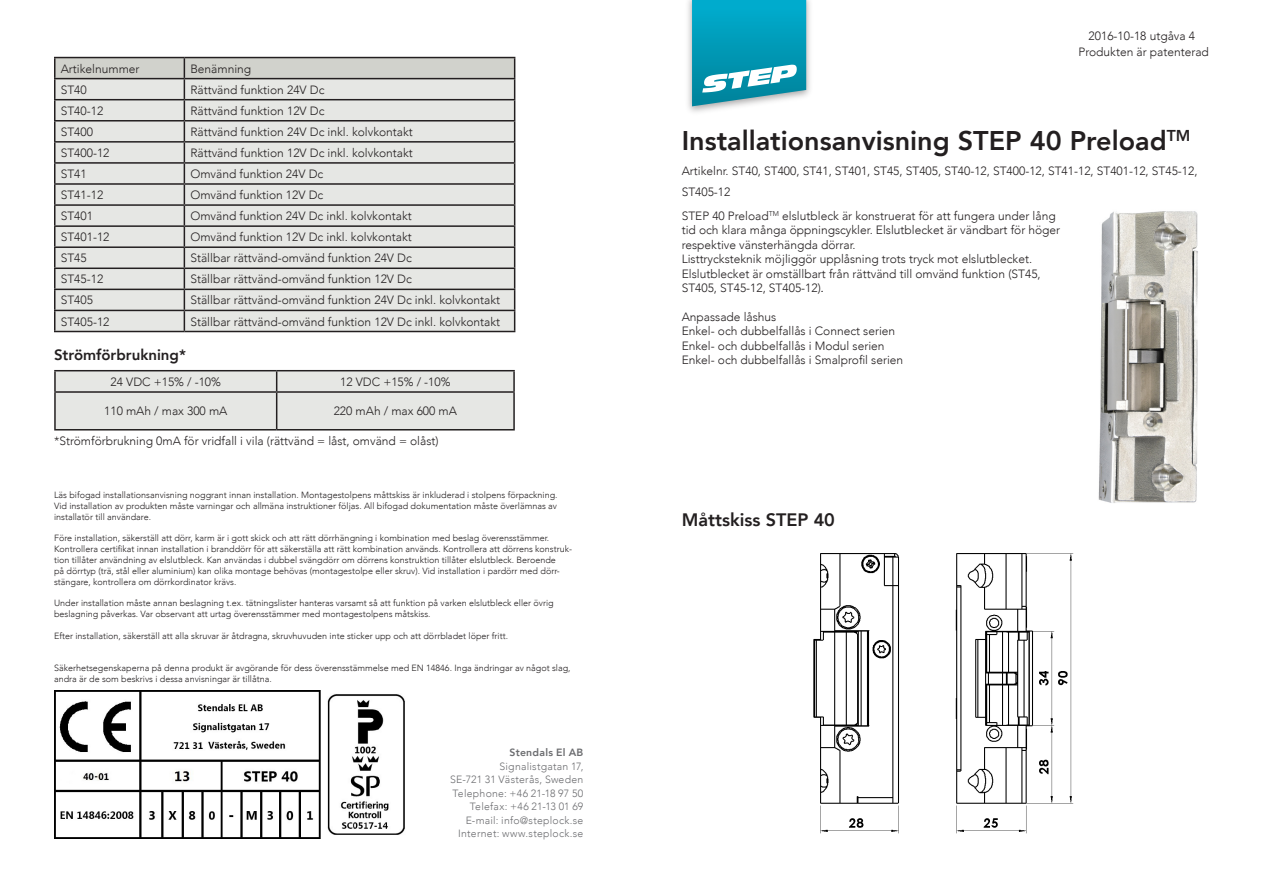
<style>
.page{position:relative;width:1263px;height:893px;background:#fff}
.page>*{position:absolute;margin:0;border:0;box-sizing:border-box;transform-origin:0 0}
.heading_1{font:800 27px "Avenir LT Com";color:#231f20}
.t1{font:800 18px "Avenir LT Com";color:#231f20}
.t2{font:800 15px "Avenir LT Com";color:#231f20}
.t3{font:300 12px/14.4px "Avenir LT Com";color:#231f20}
.Adresslimpa_text{font:300 10.5px/13.5px "Avenir LT Com";letter-spacing:.02em;color:#6c6d70;text-align:right}
.t4{font:300 9px/10.8px "Avenir LT Com";color:#231f20}
.s1{font-weight:800}
.s2{font-family:"Arial";font-weight:400;font-style:italic}
</style>
<div class="page">
<img style="left:1098px;top:211px;width:100px;height:292px">
<img style="left:813px;top:553px;width:261px;height:281px">
<hr style="left:54px;top:57px;width:130px;height:1px;background:#231f20">
<hr style="left:184px;top:57px;width:331px;height:1px;background:#231f20">
<svg style="left:54px;top:58px;width:461px;height:273px;background:#d5d6d3"></svg>
<hr style="left:54px;top:331px;width:130px;height:1px;background:#231f20">
<hr style="left:184px;top:331px;width:331px;height:1px;background:#231f20">
<img style="left:688px;top:0;width:122px;height:112px">
<svg style="left:692px;top:0;width:114px;height:106px;background:#27a8c1"></svg>
<hr style="left:54px;top:370px;width:223px;height:1px;background:#231f20">
<hr style="left:54px;top:371px;width:2px;height:20px;background:#231f20">
<hr style="left:277px;top:370px;width:238px;height:1px;background:#231f20">
<div style="left:55px;top:371px;width:458px;height:58px;background:#e6e7e4"></div>
<hr style="left:513px;top:371px;width:2px;height:20px;background:#231f20">
<hr style="left:54px;top:391px;width:223px;height:2px;background:#231f20">
<hr style="left:54px;top:393px;width:2px;height:36px;background:#231f20">
<hr style="left:277px;top:391px;width:238px;height:2px;background:#231f20">
<hr style="left:276px;top:393px;width:1px;height:36px;background:#231f20">
<hr style="left:513px;top:393px;width:2px;height:36px;background:#231f20">
<hr style="left:54px;top:429px;width:223px;height:1px;background:#231f20">
<hr style="left:277px;top:429px;width:238px;height:1px;background:#231f20">
<img style="left:54px;top:690px;width:351px;height:149px">
<p class="t3" style="left:61px;top:61px;width:80px">Artikelnummer</p>
<p class="t3" style="left:190px;top:61px;width:62px">Benämning</p>
<p class="t3" style="left:61px;top:82px;width:28px">ST40</p>
<p class="t3" style="left:190px;top:82px;width:136px">Rättvänd funktion 24V Dc</p>
<p class="t3" style="left:61px;top:103px;width:44px">ST40-12</p>
<p class="t3" style="left:190px;top:103px;width:136px">Rättvänd funktion 12V Dc</p>
<p class="t3" style="left:61px;top:125px;width:34px">ST400</p>
<p class="t3" style="left:190px;top:125px;width:224px">Rättvänd funktion 24V Dc inkl. kolvkontakt</p>
<p class="t3" style="left:61px;top:146px;width:50px">ST400-12</p>
<p class="t3" style="left:190px;top:146px;width:224px">Rättvänd funktion 12V Dc inkl. kolvkontakt</p>
<p class="t3" style="left:61px;top:167px;width:28px">ST41</p>
<p class="t3" style="left:190px;top:167px;width:134px">Omvänd funktion 24V Dc</p>
<p class="t3" style="left:61px;top:188px;width:44px">ST41-12</p>
<p class="t3" style="left:190px;top:188px;width:134px">Omvänd funktion 12V Dc</p>
<p class="t3" style="left:61px;top:209px;width:34px">ST401</p>
<p class="t3" style="left:190px;top:209px;width:223px">Omvänd funktion 24V Dc inkl. kolvkontakt</p>
<p class="t3" style="left:61px;top:230px;width:50px">ST401-12</p>
<p class="t3" style="left:190px;top:230px;width:223px">Omvänd funktion 12V Dc inkl. kolvkontakt</p>
<p class="t3" style="left:61px;top:251px;width:28px">ST45</p>
<p class="t3" style="left:190px;top:251px;width:223px">Ställbar rättvänd-omvänd funktion 24V Dc</p>
<p class="t3" style="left:61px;top:272px;width:44px">ST45-12</p>
<p class="t3" style="left:190px;top:272px;width:223px">Ställbar rättvänd-omvänd funktion 12V Dc</p>
<p class="t3" style="left:61px;top:293px;width:34px">ST405</p>
<p class="t3" style="left:190px;top:293px;width:311px">Ställbar rättvänd-omvänd funktion 24V Dc inkl. kolvkontakt</p>
<p class="t3" style="left:61px;top:314px;width:50px">ST405-12</p>
<p class="t3" style="left:190px;top:314px;width:311px">Ställbar rättvänd-omvänd funktion 12V Dc inkl. kolvkontakt</p>
<p class="t2" style="left:54px;top:346px;width:133px">Strömförbrukning*</p>
<p class="t3" style="left:111px;top:375px;width:112px">24 VDC +15% / -10%</p>
<p class="t3" style="left:340px;top:375px;width:112px">12 VDC +15% / -10%</p>
<p class="t3" style="left:104px;top:404px;width:125px">110 mAh / max 300 mA</p>
<p class="t3" style="left:334px;top:404px;width:125px">220 mAh / max 600 mA</p>
<p class="t3" style="left:54px;top:434px;width:386px">*Strömförbrukning 0mA för vridfall i vila (rättvänd = låst, omvänd = olåst)</p>
<p class="t4" style="left:54px;top:490px;width:505px;text-align:justify">Läs bifogad installationsanvisning noggrant innan installation. Montagestolpens måttskiss är inkluderad i stolpens förpackning.<br>Vid installation av produkten måste varningar och allmäna instruktioner följas. All bifogad dokumentation måste överlämnas av installatör till användare.</p>
<p class="t4" style="left:54px;top:533px;width:497px">Före installation, säkerställ att dörr, karm är i gott skick och att rätt dörrhängning i kombination med beslag överensstämmer.</p>
<p class="t4" style="left:54px;top:544px;width:520px">Kontrollera certifikat innan installation i branddörr för att säkerställa att rätt kombination används. Kontrollera att dörrens konstruk&shy;tion tillåter användning av elslutbleck. Kan användas i dubbel svängdörr om dörrens konstruktion tillåter elslutbleck. Beroende<br>på dörrtyp (trä, stål eller aluminium) kan olika montage behövas (montagestolpe eller skruv). Vid installation i pardörr med dörr&shy;stängare, kontrollera om dörrkordinator krävs.</p>
<p class="t4" style="left:54px;top:598px;width:501px">Under installation måste annan beslagning t.ex. tätningslister hanteras varsamt så att funktion på varken elslutbleck eller övrig beslagning påverkas. Var observant att urtag överensstämmer med montagestolpens måtskiss.</p>
<p class="t4" style="left:54px;top:630px;width:455px">Efter installation, säkerställ att alla skruvar är åtdragna, skruvhuvuden inte sticker upp och att dörrbladet löper fritt.</p>
<p class="t4" style="left:54px;top:662px;width:518px">Säkerhetsegenskaperna på denna produkt är avgörande för dess överensstämmelse med EN 14846. Inga ändringar av något slag, andra är de som beskrivs i dessa anvisningar är tillåtna.</p>
<p class="Adresslimpa_text" style="left:450px;top:746px;width:135px"><span class="s1">Stendals El AB<br></span>Signalistgatan 17,<br>SE-721 31 Västerås, Sweden<br>Telephone: +46 21-18 97 50</p>
<p class="Adresslimpa_text" style="left:466px;top:800px;width:119px;text-align:center">Telefax: +46 21-13 01 69<br>E-mail: info@steplock.se</p>
<p class="Adresslimpa_text" style="left:458px;top:827px;width:127px">Internet: www.steplock.se</p>
<p class="t3" style="left:1089px;top:28px;width:108px">2016-10-18 utgåva 4</p>
<p class="t3" style="left:1078px;top:44px;width:132px">Produkten är patenterad</p>
<p class="heading_1" style="left:682px;top:125px;width:510px">Installationsanvisning STEP 40 Preload<sup>TM</sup></p>
<p class="t3" style="left:682px;top:161px;width:517px;line-height:21px">Artikelnr. ST40, ST400, ST41, ST401, ST45, ST405, ST40-12, ST400-12, ST41-12, ST401-12, ST45-12,<br>ST405-12</p>
<p class="t3" style="left:682px;top:209px;width:380px">STEP 40 Preload<sup>TM</sup> elslutbleck är konstruerat för att fungera under lång tid och klara många öppningscykler. Elslutblecket är vändbart för höger respektive vänsterhängda dörrar.</p>
<p class="t3" style="left:682px;top:252px;width:360px">Listtrycksteknik möjliggör upplåsning trots tryck mot elslutblecket.<br>Elslutblecket är omställbart från rättvänd till omvänd funktion (ST45,<br>ST405, ST45-12, ST405-12)<span class="s2">.</span></p>
<p class="t3" style="left:682px;top:309px;width:96px">Anpassade låshus</p>
<p class="t3" style="left:682px;top:324px;width:215px">Enkel- och dubbelfallås i Connect serien</p>
<p class="t3" style="left:682px;top:338px;width:204px">Enkel- och dubbelfallås i Modul serien</p>
<p class="t3" style="left:682px;top:353px;width:223px">Enkel- och dubbelfallås i Smalprofil serien</p>
<p class="t1" style="left:682px;top:509px;width:155px">Måttskiss STEP 40</p>
</div>
